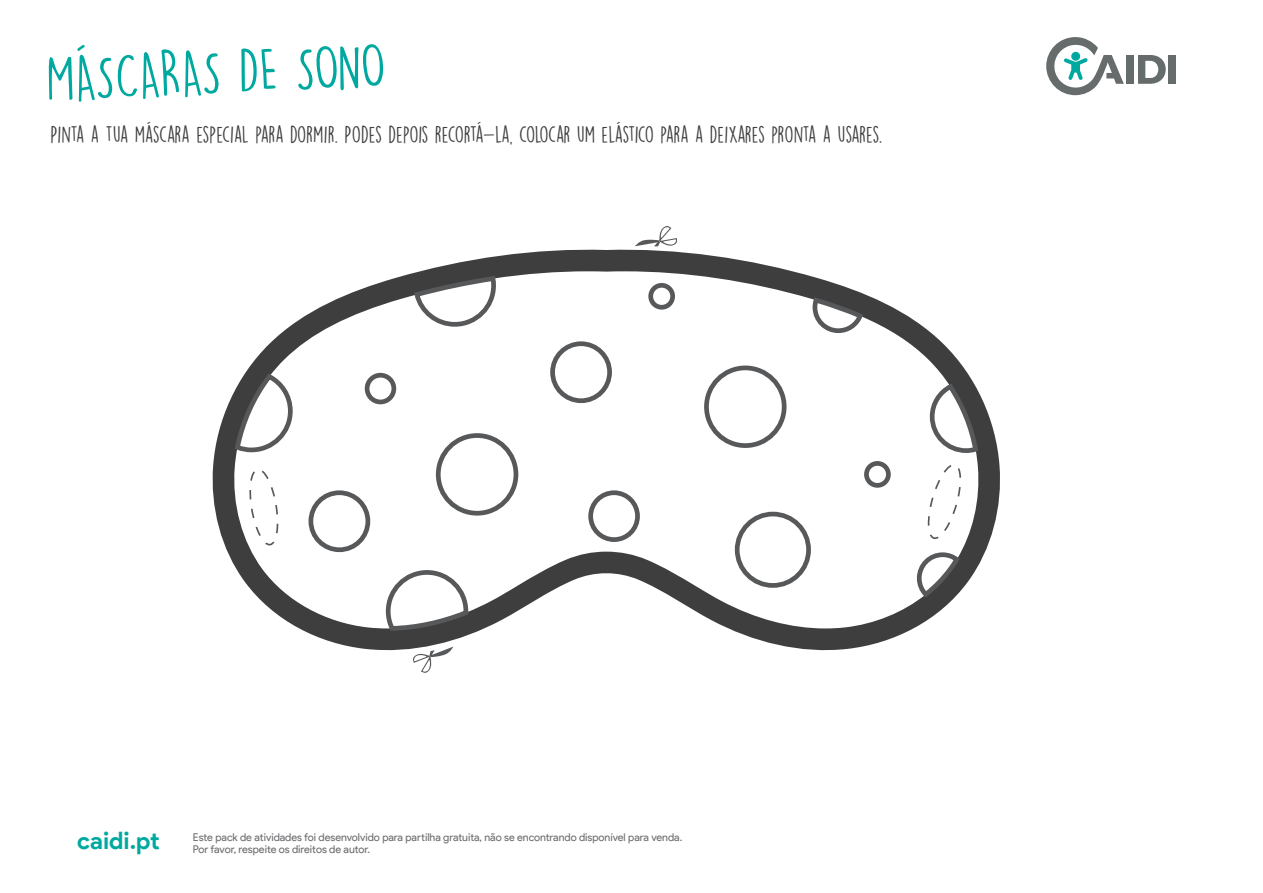
<style>
.page{position:relative;width:1263px;height:893px;background:#fff}
.page>*{position:absolute;margin:0;border:0;box-sizing:border-box;transform-origin:0 0}
.t1{font:57px "DK Lemon Yellow Sun";color:#00a9a0}
.t2{font:700 24px "Product Sans";letter-spacing:-.005em;color:#00a9a0}
.t3{font:21px "DK Lemon Yellow Sun";letter-spacing:-.03em;color:#3e3e3f}
.t4{font:10.8px/12.9px "Product Sans";letter-spacing:-.005em;color:#6c6d70}
</style>
<div class="page">
<div style="left:1126px;top:55px;width:8px;height:29px;background:#666c6c"></div>
<svg style="left:1138px;top:55px;width:28px;height:29px"></svg>
<div style="left:1168px;top:55px;width:8px;height:29px;background:#666c6c"></div>
<svg style="left:1046px;top:37px;width:78px;height:58px"></svg>
<svg style="left:635px;top:226px;width:42px;height:21px"></svg>
<svg style="left:212px;top:249px;width:788px;height:402px"></svg>
<svg style="left:232px;top:271px;width:748px;height:357px"></svg>
<svg style="left:411px;top:273px;width:87px;height:56px"></svg>
<div style="left:706px;top:368px;width:78px;height:78px;background:#fff;border-radius:50%"></div>
<div style="left:704px;top:366px;width:82px;height:82px;border:5px solid #57585a;border-radius:50%"></div>
<div style="left:651px;top:285px;width:22px;height:22px;background:#fff;border-radius:50%"></div>
<div style="left:648px;top:283px;width:27px;height:27px;border:5px solid #57585a;border-radius:50%"></div>
<div style="left:866px;top:463px;width:22px;height:22px;background:#fff;border-radius:50%"></div>
<div style="left:864px;top:461px;width:27px;height:27px;border:5px solid #57585a;border-radius:50%"></div>
<div style="left:438px;top:436px;width:78px;height:77px;background:#fff;border-radius:50%"></div>
<div style="left:436px;top:433px;width:82px;height:83px;border:5px solid #57585a;border-radius:50%"></div>
<svg style="left:232px;top:371px;width:63px;height:84px"></svg>
<svg style="left:383px;top:568px;width:88px;height:105px"></svg>
<div style="left:367px;top:375px;width:27px;height:27px;background:#fff;border-radius:50%"></div>
<div style="left:365px;top:373px;width:31px;height:31px;border:5px solid #57585a;border-radius:50%"></div>
<div style="left:591px;top:493px;width:46px;height:47px;background:#fff;border-radius:50%"></div>
<div style="left:588px;top:490px;width:52px;height:52px;border:5px solid #57585a;border-radius:50%"></div>
<svg style="left:914px;top:550px;width:49px;height:51px"></svg>
<svg style="left:810px;top:294px;width:56px;height:41px"></svg>
<div style="left:311px;top:493px;width:57px;height:57px;background:#fff;border-radius:50%"></div>
<div style="left:308px;top:490px;width:62px;height:62px;border:5px solid #57585a;border-radius:50%"></div>
<svg style="left:927px;top:381px;width:54px;height:74px"></svg>
<div style="left:553px;top:344px;width:57px;height:57px;background:#fff;border-radius:50%"></div>
<div style="left:550px;top:341px;width:62px;height:62px;border:5px solid #57585a;border-radius:50%"></div>
<div style="left:737px;top:514px;width:71px;height:71px;background:#fff;border-radius:50%"></div>
<div style="left:735px;top:512px;width:76px;height:76px;border:5px solid #57585a;border-radius:50%"></div>
<svg style="left:925px;top:463px;width:39px;height:77px"></svg>
<svg style="left:246px;top:466px;width:33px;height:82px"></svg>
<h1 class="t1" style="left:45px;top:42px;width:342px;rotate:-2deg">MÁSCARAS DE SONO</h1>
<h3 class="t3" style="left:50px;top:121px;width:834px">PINTA A TUA MÁSCARA ESPECIAL PARA DORMIR. PODES DEPOIS RECORTÁ-LA, COLOCAR UM ELÁSTICO PARA A DEIXARES PRONTA A USARES.</h3>
<h2 class="t2" style="left:77px;top:826px;width:84px">caidi.pt</h2>
<p class="t4" style="left:193px;top:830px;width:491px">Este pack de atividades foi desenvolvido para partilha gratuita, não se encontrando disponível para venda.<br>Por favor, respeite os direitos de autor.</p>
</div>
